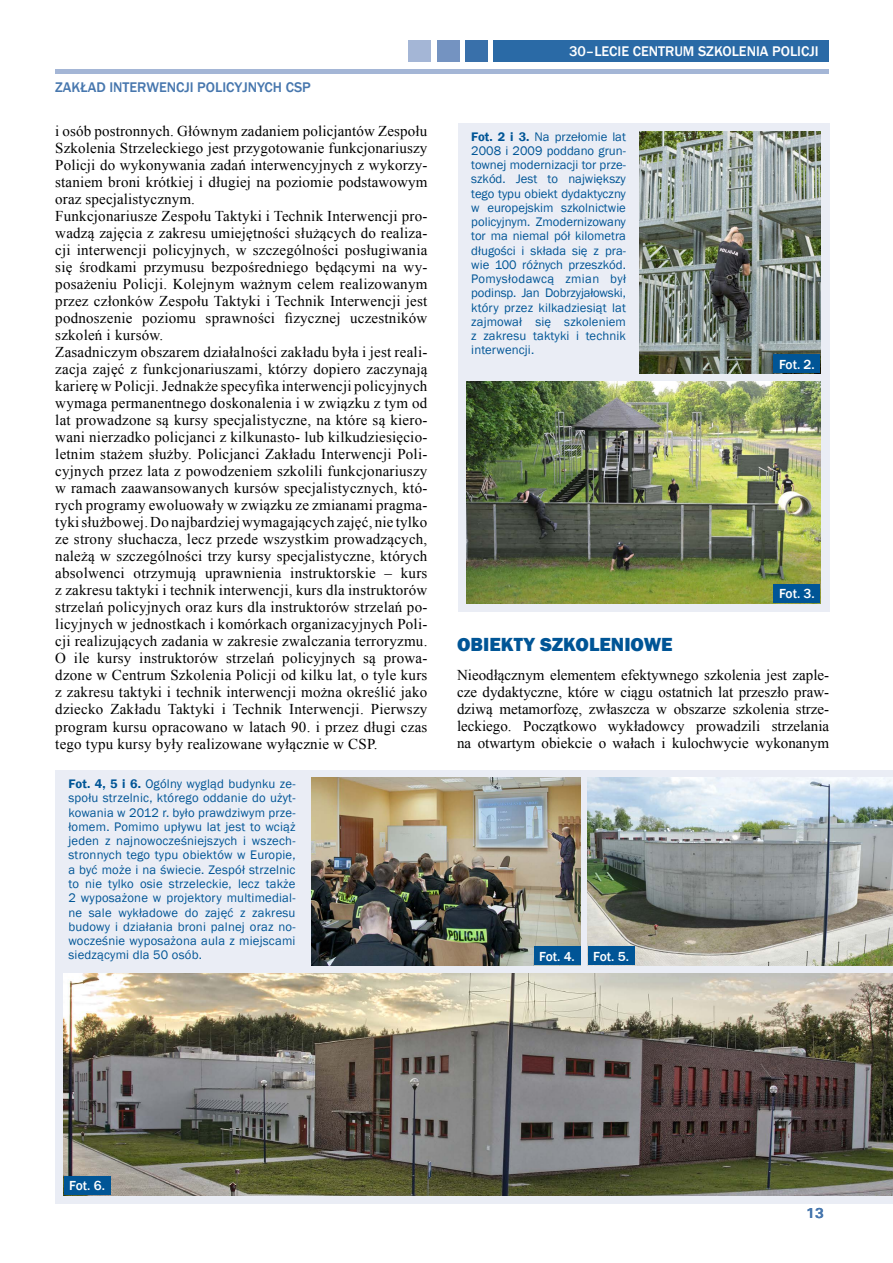
<style>
.page{position:relative;width:893px;height:1263px;background:#fff}
.page>*{position:absolute;margin:0;border:0;box-sizing:border-box;transform-origin:0 0}
.t1{font:800 19.5px "Franklin Gothic";color:#005596}
.t2{font:15px/17px "Times New Roman";letter-spacing:.015em;color:#000}
.t3{font:500 14.4px "Franklin Gothic";color:#4777ae}
.t4{font:500 14.4px "Franklin Gothic";color:#fff}
.t5{font:700 14.4px "Univers";color:#4777ae}
.t6{font:500 13.5px "Franklin Gothic";letter-spacing:-.015em;color:#fff}
.t7{font:12.75px/14.2px "Franklin Gothic";letter-spacing:.015em;color:#005596;text-align:justify}
.s1{font-weight:600}
</style>
<div class="page">
<hr style="left:55px;top:70px;width:774px;height:4px;background:#a4b6d6">
<div style="left:493px;top:41px;width:336px;height:21px;background:#2a6aa6"></div>
<div style="left:465px;top:41px;width:23px;height:21px;background:#3970aa"></div>
<div style="left:437px;top:41px;width:22px;height:21px;background:#7493c1"></div>
<div style="left:408px;top:41px;width:23px;height:21px;background:#a4b6d6"></div>
<div style="left:55px;top:770px;width:838px;height:433px;background:#eaedf5"></div>
<img style="left:64px;top:973px;width:829px;height:222px">
<img style="left:588px;top:778px;width:305px;height:187px">
<img style="left:312px;top:778px;width:268px;height:187px">
<div style="left:458px;top:123px;width:371px;height:488px;background:#eaedf5"></div>
<img style="left:467px;top:382px;width:353px;height:221px">
<img style="left:639px;top:132px;width:181px;height:241px">
<div style="left:774px;top:354px;width:46px;height:19px;background:#005596"></div>
<div style="left:774px;top:584px;width:46px;height:19px;background:#005596"></div>
<div style="left:534px;top:946px;width:46px;height:19px;background:#005596"></div>
<div style="left:64px;top:1176px;width:46px;height:19px;background:#005596"></div>
<div style="left:588px;top:946px;width:46px;height:19px;background:#005596"></div>
<p class="t3" style="left:55px;top:78px;width:257px">ZAKŁAD INTERWENCJI POLICYJNYCH CSP</p>
<p class="t2" style="left:55px;top:122px;width:374px">i osób postronnych. Głównym zadaniem policjantów Zespołu Szkolenia Strzeleckiego jest przygotowanie funkcjonariuszy Policji do wykonywania zadań interwencyjnych z wykorzy&shy;staniem broni krótkiej i długiej na poziomie podstawowym oraz specjalistycznym.<br>Funkcjonariusze Zespołu Taktyki i Technik Interwencji pro&shy;wadzą zajęcia z zakresu umiejętności służących do realiza&shy;cji interwencji policyjnych, w szczególności posługiwania się środkami przymusu bezpośredniego będącymi na wy&shy;posażeniu Policji. Kolejnym ważnym celem realizowanym przez członków Zespołu Taktyki i Technik Interwencji jest podnoszenie poziomu sprawności fizycznej uczestników szkoleń i kursów.<br>Zasadniczym obszarem działalności zakładu była i jest reali&shy;zacja zajęć z funkcjonariuszami, którzy dopiero zaczynają karierę w Policji. Jednakże specyfika interwencji policyjnych wymaga permanentnego doskonalenia i w związku z tym od lat prowadzone są kursy specjalistyczne, na które są kiero&shy;wani nierzadko policjanci z kilkunasto- lub kilkudziesięcio&shy;letnim stażem służby. Policjanci Zakładu Interwencji Poli&shy;cyjnych przez lata z powodzeniem szkolili funkcjonariuszy w ramach zaawansowanych kursów specjalistycznych, któ&shy;rych programy ewoluowały w związku ze zmianami pragma&shy;tyki służbowej. Do najbardziej wymagających zajęć, nie tylko ze strony słuchacza, lecz przede wszystkim prowadzących, należą w szczególności trzy kursy specjalistyczne, których absolwenci otrzymują uprawnienia instruktorskie – kurs z zakresu taktyki i technik interwencji, kurs dla instruktorów strzelań policyjnych oraz kurs dla instruktorów strzelań po&shy;licyjnych w jednostkach i komórkach organizacyjnych Poli&shy;cji realizujących zadania w zakresie zwalczania terroryzmu.<br>O ile kursy instruktorów strzelań policyjnych są prowa&shy;dzone w Centrum Szkolenia Policji od kilku lat, o tyle kurs z zakresu taktyki i technik interwencji można określić jako dziecko Zakładu Taktyki i Technik Interwencji. Pierwszy program kursu opracowano w latach 90. i przez długi czas tego typu kursy były realizowane wyłącznie w CSP.</p>
<p class="t7" style="left:68px;top:777px;width:229px"><span class="s1">Fot. 4, 5 i 6.</span> Ogólny wygląd budynku ze&shy;społu strzelnic, którego oddanie do użyt&shy;kowania w 2012 r. było prawdziwym prze&shy;łomem. Pomimo upływu lat jest to wciąż jeden z najnowocześniejszych i wszech&shy;stronnych tego typu obiektów w Europie, a być może i na świecie. Zespół strzelnic to nie tylko osie strzeleckie, lecz także 2 wyposażone w projektory multimedial&shy;ne sale wykładowe do zajęć z zakresu budowy i działania broni palnej oraz no&shy;wocześnie wyposażona aula z miejscami siedzącymi dla 50 osób.</p>
<p class="t4" style="left:569px;top:43px;width:33px">30–lecie</p>
<p class="t4" style="left:633px;top:43px;width:187px">CENTRUM SZKOLENIA POLICJI</p>
<p class="t7" style="left:471px;top:129px;width:156px"><span class="s1">Fot. 2 i 3.</span> Na przełomie lat 2008 i 2009 poddano grun&shy;townej modernizacji tor prze&shy;szkód. Jest to największy tego typu obiekt dydaktyczny w europejskim szkolnictwie policyjnym. Zmodernizowany tor ma niemal pół kilometra długości i składa się z pra&shy;wie 100 różnych przeszkód.<br>Pomysłodawcą zmian był podinsp. Jan Dobrzyjałowski, który przez kilkadziesiąt lat zajmował się szkoleniem z zakresu taktyki i technik interwencji.</p>
<p class="t6" style="left:779px;top:356px;width:37px">Fot. 2.</p>
<p class="t6" style="left:779px;top:585px;width:37px">Fot. 3.</p>
<h1 class="t1" style="left:457px;top:632px;width:217px">OBIEKTY SZKOLENIOWE</h1>
<p class="t2" style="left:457px;top:667px;width:374px;text-align:justify">Nieodłącznym elementem efektywnego szkolenia jest zaple&shy;cze dydaktyczne, które w ciągu ostatnich lat przeszło praw&shy;dziwą metamorfozę, zwłaszcza w obszarze szkolenia strze&shy;leckiego. Początkowo wykładowcy prowadzili strzelania na otwartym obiekcie o wałach i kulochwycie wykonanym</p>
<p class="t6" style="left:539px;top:948px;width:37px">Fot. 4.</p>
<p class="t6" style="left:593px;top:948px;width:37px">Fot. 5.</p>
<p class="t6" style="left:69px;top:1177px;width:37px">Fot. 6.</p>
<p class="t5" style="left:806px;top:1204px;width:20px">13</p>
</div>
